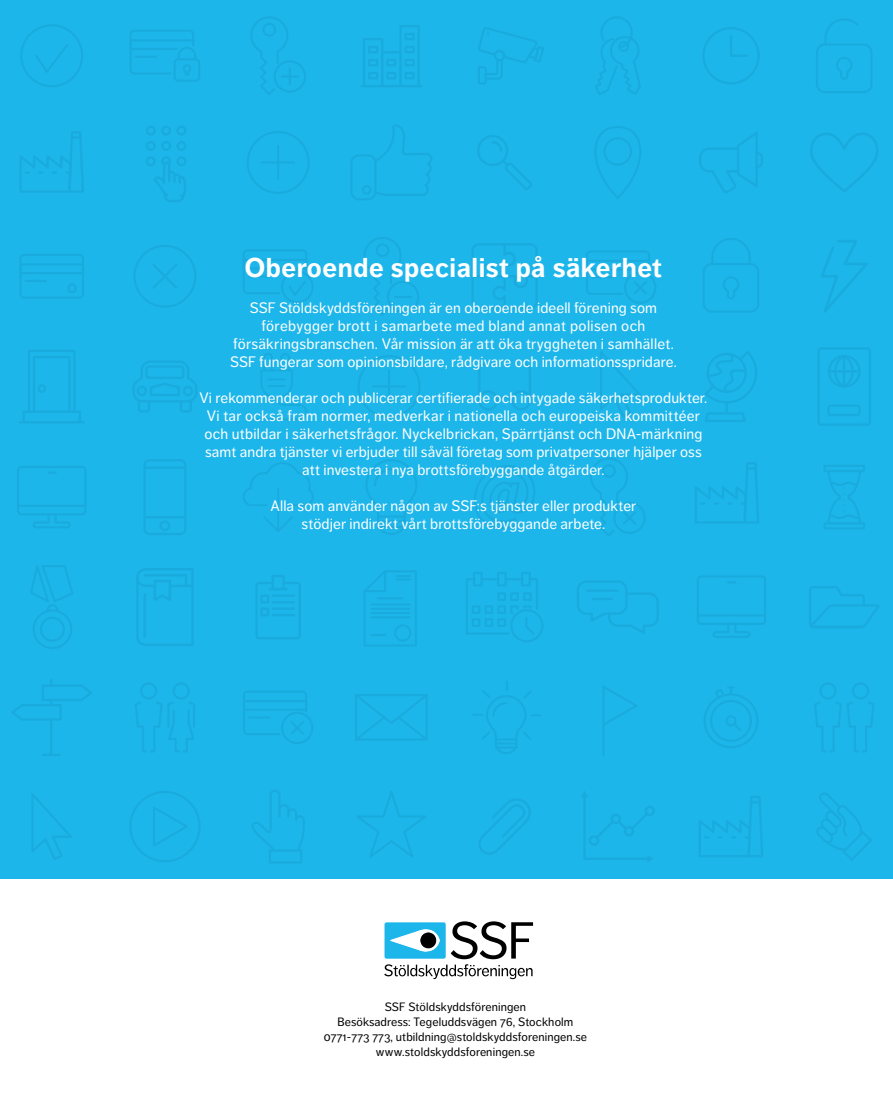
<style>
.page{position:relative;width:893px;height:1106px;background:#fff}
.page>*{position:absolute;margin:0;border:0;box-sizing:border-box;transform-origin:0 0}
.t1{font:700 27px "Dagny Pro";letter-spacing:.02em;color:#fff}
.t2{font:15px/18px "Dagny Pro";letter-spacing:.01em;color:#fff;text-align:center}
.t3{font:12px/15px "Dagny Pro";letter-spacing:.01em;color:#000;text-align:center}
</style>
<div class="page">
<div style="left:0;top:0;width:893px;height:878px;background:#1db6eb"></div>
<svg style="left:384px;top:921px;width:149px;height:58px"></svg>
<svg style="left:705px;top:351px;width:52px;height:71px"></svg>
<svg style="left:704px;top:686px;width:54px;height:62px"></svg>
<svg style="left:703px;top:238px;width:56px;height:74px"></svg>
<svg style="left:702px;top:27px;width:58px;height:57px"></svg>
<svg style="left:699px;top:132px;width:64px;height:61px"></svg>
<svg style="left:478px;top:363px;width:53px;height:47px"></svg>
<svg style="left:477px;top:135px;width:55px;height:55px"></svg>
<svg style="left:479px;top:799px;width:52px;height:56px"></svg>
<svg style="left:471px;top:243px;width:67px;height:66px"></svg>
<svg style="left:466px;top:572px;width:77px;height:70px"></svg>
<svg style="left:474px;top:465px;width:61px;height:64px"></svg>
<svg style="left:473px;top:681px;width:68px;height:73px"></svg>
<svg style="left:817px;top:793px;width:55px;height:67px"></svg>
<svg style="left:814px;top:683px;width:60px;height:69px"></svg>
<svg style="left:816px;top:19px;width:56px;height:74px"></svg>
<svg style="left:818px;top:348px;width:53px;height:78px"></svg>
<svg style="left:810px;top:133px;width:68px;height:59px"></svg>
<svg style="left:821px;top:240px;width:47px;height:72px"></svg>
<svg style="left:809px;top:586px;width:70px;height:42px"></svg>
<svg style="left:824px;top:465px;width:41px;height:64px"></svg>
<hr style="left:602px;top:685px;width:3px;height:71px;background:#004f67">
<svg style="left:602px;top:685px;width:35px;height:41px"></svg>
<svg style="left:595px;top:17px;width:46px;height:78px"></svg>
<svg style="left:590px;top:458px;width:56px;height:78px"></svg>
<svg style="left:577px;top:581px;width:82px;height:53px"></svg>
<hr style="left:586px;top:589px;width:33px;height:3px;background:#004f67">
<hr style="left:592px;top:597px;width:21px;height:3px;background:#004f67">
<svg style="left:363px;top:570px;width:54px;height:76px"></svg>
<svg style="left:581px;top:791px;width:74px;height:71px"></svg>
<svg style="left:595px;top:126px;width:46px;height:73px"></svg>
<svg style="left:133px;top:361px;width:64px;height:51px"></svg>
<svg style="left:136px;top:568px;width:58px;height:78px"></svg>
<svg style="left:130px;top:30px;width:70px;height:52px"></svg>
<svg style="left:135px;top:683px;width:60px;height:69px"></svg>
<svg style="left:134px;top:245px;width:62px;height:63px"></svg>
<svg style="left:143px;top:459px;width:44px;height:76px"></svg>
<svg style="left:129px;top:791px;width:71px;height:71px"></svg>
<svg style="left:243px;top:462px;width:71px;height:44px"></svg>
<hr style="left:277px;top:487px;width:2px;height:45px;background:#004f67">
<svg style="left:264px;top:516px;width:29px;height:16px"></svg>
<svg style="left:252px;top:790px;width:53px;height:73px"></svg>
<svg style="left:243px;top:250px;width:70px;height:53px"></svg>
<svg style="left:243px;top:691px;width:70px;height:53px"></svg>
<svg style="left:586px;top:251px;width:70px;height:53px"></svg>
<svg style="left:247px;top:131px;width:62px;height:63px"></svg>
<hr style="left:261px;top:161px;width:34px;height:3px;background:#004f67">
<hr style="left:277px;top:145px;width:2px;height:35px;background:#004f67">
<svg style="left:358px;top:355px;width:62px;height:63px"></svg>
<hr style="left:372px;top:385px;width:34px;height:3px;background:#004f67">
<hr style="left:388px;top:369px;width:2px;height:35px;background:#004f67">
<svg style="left:250px;top:16px;width:56px;height:79px"></svg>
<hr style="left:281px;top:75px;width:18px;height:3px;background:#004f67">
<svg style="left:256px;top:575px;width:45px;height:64px"></svg>
<svg style="left:261px;top:353px;width:46px;height:67px"></svg>
<hr style="left:249px;top:418px;width:51px;height:2px;background:#004f67">
<hr style="left:18px;top:421px;width:67px;height:2px;background:#004f67">
<svg style="left:22px;top:350px;width:59px;height:73px"></svg>
<hr style="left:50px;top:718px;width:2px;height:38px;background:#004f67">
<hr style="left:42px;top:753px;width:19px;height:3px;background:#004f67">
<svg style="left:11px;top:679px;width:81px;height:41px"></svg>
<svg style="left:17px;top:466px;width:69px;height:62px"></svg>
<svg style="left:697px;top:576px;width:69px;height:62px"></svg>
<svg style="left:32px;top:793px;width:40px;height:67px"></svg>
<svg style="left:600px;top:351px;width:41px;height:66px"></svg>
<svg style="left:19px;top:254px;width:65px;height:45px"></svg>
<svg style="left:20px;top:24px;width:63px;height:63px"></svg>
<svg style="left:30px;top:565px;width:43px;height:84px"></svg>
<svg style="left:366px;top:459px;width:51px;height:76px"></svg>
<svg style="left:351px;top:125px;width:81px;height:75px"></svg>
<svg style="left:357px;top:791px;width:69px;height:66px"></svg>
<svg style="left:364px;top:237px;width:55px;height:78px"></svg>
<svg style="left:355px;top:694px;width:73px;height:46px"></svg>
<svg style="left:20px;top:131px;width:64px;height:62px"></svg>
<svg style="left:695px;top:462px;width:64px;height:61px"></svg>
<svg style="left:478px;top:27px;width:66px;height:57px"></svg>
<hr style="left:360px;top:85px;width:63px;height:2px;background:#004f67">
<svg style="left:363px;top:25px;width:57px;height:62px"></svg>
<svg style="left:146px;top:126px;width:40px;height:76px"></svg>
<svg style="left:699px;top:796px;width:64px;height:61px"></svg>
<h1 class="t1" style="left:245px;top:252px;width:418px">Oberoende specialist på säkerhet</h1>
<p class="t2" style="left:230px;top:299px;width:448px">SSF Stöldskyddsföreningen är en oberoende ideell förening som förebygger brott i samarbete med bland annat polisen och försäkringsbranschen. Vår mission är att öka tryggheten i samhället.<br>SSF fungerar som opinionsbildare, rådgivare och informationsspridare.</p>
<p class="t2" style="left:199px;top:389px;width:509px">Vi rekommenderar och publicerar certifierade och intygade säkerhetsprodukter.<br>Vi tar också fram normer, medverkar i nationella och europeiska kommittéer och utbildar i säkerhetsfrågor. Nyckelbrickan, Spärrtjänst och DNA-märkning samt andra tjänster vi erbjuder till såväl företag som privatpersoner hjälper oss att investera i nya brottsförebyggande åtgärder.</p>
<p class="t2" style="left:270px;top:497px;width:367px">Alla som använder någon av SSF:s tjänster eller produkter stödjer indirekt vårt brottsförebyggande arbete.</p>
<p class="t3" style="left:324px;top:999px;width:265px">SSF Stöldskyddsföreningen<br>Besöksadress: Tegeluddsvägen 76, Stockholm 0771-773 773, utbildning@stoldskyddsforeningen.se www.stoldskyddsforeningen.se</p>
</div>
